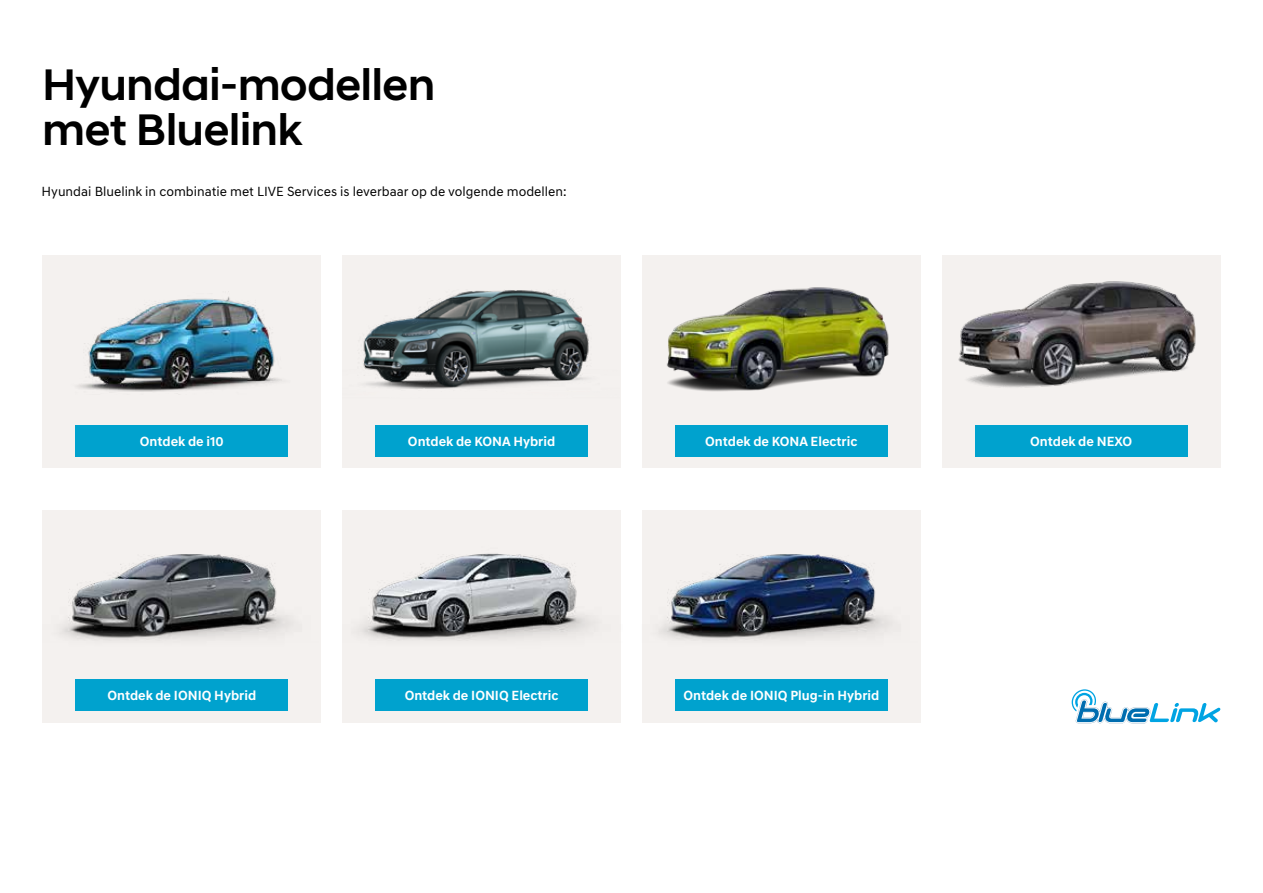
<style>
.page{position:relative;width:1263px;height:893px;background:#fff}
.page>*{position:absolute;margin:0;border:0;box-sizing:border-box;transform-origin:0 0}
.t1{font:500 45px/45px "Hyundai Sans Head";letter-spacing:-.005em;color:#000}
.t2{font:700 13.5px "Hyundai Sans Text";color:#fff}
.t3{font:13.5px "Hyundai Sans Text";color:#000}
</style>
<div class="page">
<div style="left:43px;top:255px;width:278px;height:213px;background:#f4f1ef"></div>
<div style="left:43px;top:510px;width:278px;height:213px;background:#f4f1ef"></div>
<div style="left:942px;top:255px;width:278px;height:213px;background:#f4f1ef"></div>
<div style="left:342px;top:255px;width:279px;height:213px;background:#f4f1ef"></div>
<div style="left:342px;top:510px;width:279px;height:213px;background:#f4f1ef"></div>
<div style="left:642px;top:255px;width:279px;height:213px;background:#f4f1ef"></div>
<div style="left:642px;top:510px;width:279px;height:213px;background:#f4f1ef"></div>
<img style="left:77px;top:296px;width:205px;height:96px">
<img style="left:60px;top:554px;width:233px;height:87px">
<img style="left:360px;top:553px;width:235px;height:88px">
<img style="left:659px;top:554px;width:233px;height:87px">
<svg style="left:1071px;top:689px;width:149px;height:34px"></svg>
<img style="left:363px;top:290px;width:226px;height:99px">
<img style="left:666px;top:287px;width:223px;height:105px">
<div style="left:75px;top:425px;width:213px;height:32px;background:#00a2ce"></div>
<div style="left:75px;top:679px;width:213px;height:32px;background:#00a2ce"></div>
<div style="left:375px;top:425px;width:213px;height:32px;background:#00a2ce"></div>
<div style="left:375px;top:679px;width:213px;height:32px;background:#00a2ce"></div>
<div style="left:675px;top:425px;width:213px;height:32px;background:#00a2ce"></div>
<div style="left:675px;top:679px;width:213px;height:32px;background:#00a2ce"></div>
<div style="left:975px;top:425px;width:212px;height:32px;background:#00a2ce"></div>
<img style="left:958px;top:255px;width:263px;height:150px">
<h1 class="t1" style="left:43px;top:62px;width:394px">Hyundai-modellen met Bluelink</h1>
<p class="t3" style="left:42px;top:183px;width:526px">Hyundai Bluelink in combinatie met LIVE Services is leverbaar op de volgende modellen:</p>
<p class="t2" style="left:140px;top:433px;width:85px">Ontdek de i10</p>
<p class="t2" style="left:107px;top:687px;width:150px">Ontdek de IONIQ Hybrid</p>
<p class="t2" style="left:408px;top:433px;width:149px">Ontdek de KONA Hybrid</p>
<p class="t2" style="left:405px;top:687px;width:155px">Ontdek de IONIQ Electric</p>
<p class="t2" style="left:705px;top:433px;width:154px">Ontdek de KONA Electric</p>
<p class="t2" style="left:683px;top:687px;width:197px">Ontdek de IONIQ Plug-in Hybrid</p>
<p class="t2" style="left:1030px;top:433px;width:103px">Ontdek de NEXO</p>
</div>
